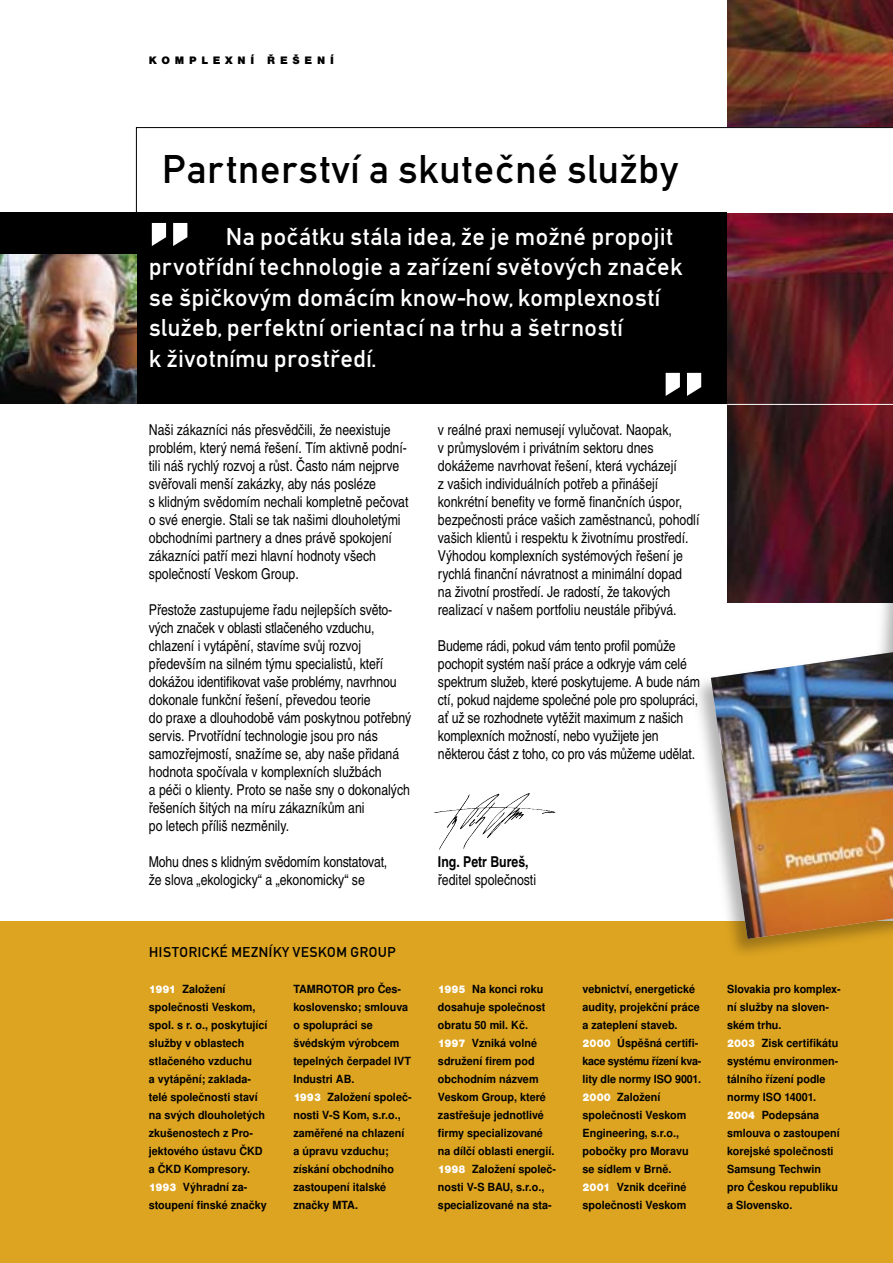
<style>
.page{position:relative;width:893px;height:1263px;background:#fff}
.page>*{position:absolute;margin:0;border:0;box-sizing:border-box;transform-origin:0 0}
.t1{font:150px "Mittelschrift Din DOT";color:#fff}
.t2{font:42px "Mittelschrift Din DOT";color:#000}
.t3{font:25.5px/30.6px "Mittelschrift Din DOT";color:#fff}
.t4{font:condensed 15px/18px "Nimbus Sans LOT";color:#000}
.t5{font:15px "Mittelschrift Din DOT";color:#000}
.t6{font:700 condensed 15px "Nimbus Sans LOT";color:#000}
.t7{font:700 11.25px/18px "Nimbus Sans LOT";color:#000;scale:.96 1}
.t8{font:900 11.25px "Nimbus San TOT";letter-spacing:.425em;color:#000}
.s1{font-family:"Nimbus San TOT";font-weight:900;color:#fff}
</style>
<div class="page">
<img style="left:727px;top:0;width:166px;height:602px">
<div style="left:0;top:921px;width:893px;height:342px;background:#dda421"></div>
<div style="left:0;top:213px;width:727px;height:191px;background:#000"></div>
<svg style="left:136px;top:127px;width:757px;height:103px"></svg>
<hr style="left:727px;top:404px;width:166px;height:1px;background:#fff">
<div style="left:689px;top:627px;width:204px;height:333px;background:#000;opacity:.3"></div>
<img style="left:711px;top:633px;width:182px;height:306px">
<div style="left:872px;top:474px;width:21px;height:227px;background:#000;opacity:.3"></div>
<img style="left:0;top:255px;width:136px;height:149px">
<img style="left:434px;top:794px;width:90px;height:56px">
<p class="t8" style="left:149px;top:54px;width:187px">KOMPLEXNÍ ŘEŠENÍ</p>
<h2 class="t2" style="left:162px;top:146px;width:519px">Partnerství a skutečné služby</h2>
<h3 class="t3" style="left:149px;top:221px;width:535px;text-indent:77px">Na počátku stála idea, že je možné propojit prvotřídní technologie a zařízení světových značek se špičkovým domácím know-how, komplexností služeb, perfektní orientací na trhu a šetrností<br>k životnímu prostředí.</h3>
<h1 class="t1" style="left:663px;top:256px;width:43px">„</h1>
<h1 class="t1" style="left:149px;top:106px;width:43px">„</h1>
<p class="t4" style="left:149px;top:421px;width:261px">Naši zákazníci nás přesvědčili, že neexistuje problém, který nemá řešení. Tím aktivně podní&shy;tili náš rychlý rozvoj a růst. Často nám nejprve svěřovali menší zakázky, aby nás posléze<br>s klidným svědomím nechali kompletně pečovat o své energie. Stali se tak našimi dlouholetými obchodními partnery a dnes právě spokojení zákazníci patří mezi hlavní hodnoty všech společností Veskom Group.</p>
<p class="t4" style="left:149px;top:601px;width:264px">Přestože zastupujeme řadu nejlepších světo&shy;vých značek v oblasti stlačeného vzduchu, chlazení i vytápění, stavíme svůj rozvoj především na silném týmu specialistů, kteří dokážou identifikovat vaše problémy, navrhnou dokonale funkční řešení, převedou teorie<br>do praxe a dlouhodobě vám poskytnou potřebný servis. Prvotřídní technologie jsou pro nás samozřejmostí, snažíme se, aby naše přidaná hodnota spočívala v komplexních službách<br>a péči o klienty. Proto se naše sny o dokonalých řešeních šitých na míru zákazníkům ani<br>po letech příliš nezměnily.</p>
<p class="t4" style="left:149px;top:853px;width:240px">Mohu dnes s klidným svědomím konstatovat, že slova „ekologicky“ a „ekonomicky“ se</p>
<p class="t5" style="left:149px;top:944px;width:248px">HISTORICKÉ MEZNÍKY VESKOM GROUP</p>
<p class="t4" style="left:438px;top:421px;width:263px">v reálné praxi nemusejí vylučovat. Naopak,<br>v průmyslovém i privátním sektoru dnes dokážeme navrhovat řešení, která vycházejí<br>z vašich individuálních potřeb a přinášejí konkrétní benefity ve formě finančních úspor, bezpečnosti práce vašich zaměstnanců, pohodlí vašich klientů i respektu k životnímu prostředí.<br>Výhodou komplexních systémových řešení je rychlá finanční návratnost a minimální dopad na životní prostředí. Je radostí, že takových realizací v našem portfoliu neustále přibývá.</p>
<p class="t4" style="left:438px;top:637px;width:264px">Budeme rádi, pokud vám tento profil pomůže pochopit systém naší práce a odkryje vám celé spektrum služeb, které poskytujeme. A bude nám ctí, pokud najdeme společné pole pro spolupráci, ať už se rozhodnete vytěžit maximum z našich komplexních možností, nebo využijete jen některou část z toho, co pro vás můžeme udělat.</p>
<p class="t6" style="left:438px;top:852px;width:92px">Ing. Petr Bureš,</p>
<p class="t4" style="left:438px;top:871px;width:100px">ředitel společnosti</p>
<p class="t7" style="left:149px;top:980px;width:125px"><span class="s1">1991</span> Založení společnosti Veskom, spol. s r. o., poskytující služby v oblastech stlačeného vzduchu<br>a vytápění; zaklada&shy;telé společnosti staví na svých dlouholetých zkušenostech z Pro&shy;jektového ústavu ČKD a ČKD Kompresory.<br><span class="s1">1993</span> Výhradní za&shy;stoupení finské značky</p>
<p class="t7" style="left:293px;top:980px;width:125px">TAMROTOR pro Čes&shy;koslovensko; smlouva o spolupráci se švédským výrobcem tepelných čerpadel IVT<br>Industri AB.<br><span class="s1">1993</span> Založení společ&shy;nosti V-S Kom, s.r.o., zaměřené na chlazení a úpravu vzduchu; získání obchodního zastoupení italské značky MTA.</p>
<p class="t7" style="left:438px;top:980px;width:125px"><span class="s1">1995</span> Na konci roku dosahuje společnost obratu 50 mil. Kč.<br><span class="s1">1997</span> Vzniká volné sdružení firem pod obchodním názvem<br>Veskom Group, které zastřešuje jednotlivé firmy specializované na dílčí oblasti energií.<br><span class="s1">1998</span> Založení společ&shy;nosti V-S BAU, s.r.o., specializované na sta-</p>
<p class="t7" style="left:583px;top:980px;width:125px">vebnictví, energetické audity, projekční práce a zateplení staveb.<br><span class="s1">2000</span> Úspěšná certifi&shy;kace systému řízení kva&shy;lity dle normy ISO 9001.<br><span class="s1">2000</span> Založení společnosti Veskom<br>Engineering, s.r.o., pobočky pro Moravu se sídlem v Brně.<br><span class="s1">2001</span> Vznik dceřiné společnosti Veskom</p>
<p class="t7" style="left:727px;top:980px;width:120px">Slovakia pro komplex&shy;ní služby na sloven&shy;ském trhu.<br><span class="s1">2003</span> Zisk certifikátu systému environmen&shy;tálního řízení podle normy ISO 14001.<br><span class="s1">2004</span> Podepsána smlouva o zastoupení korejské společnosti<br>Samsung Techwin pro Českou republiku a Slovensko.</p>
</div>
